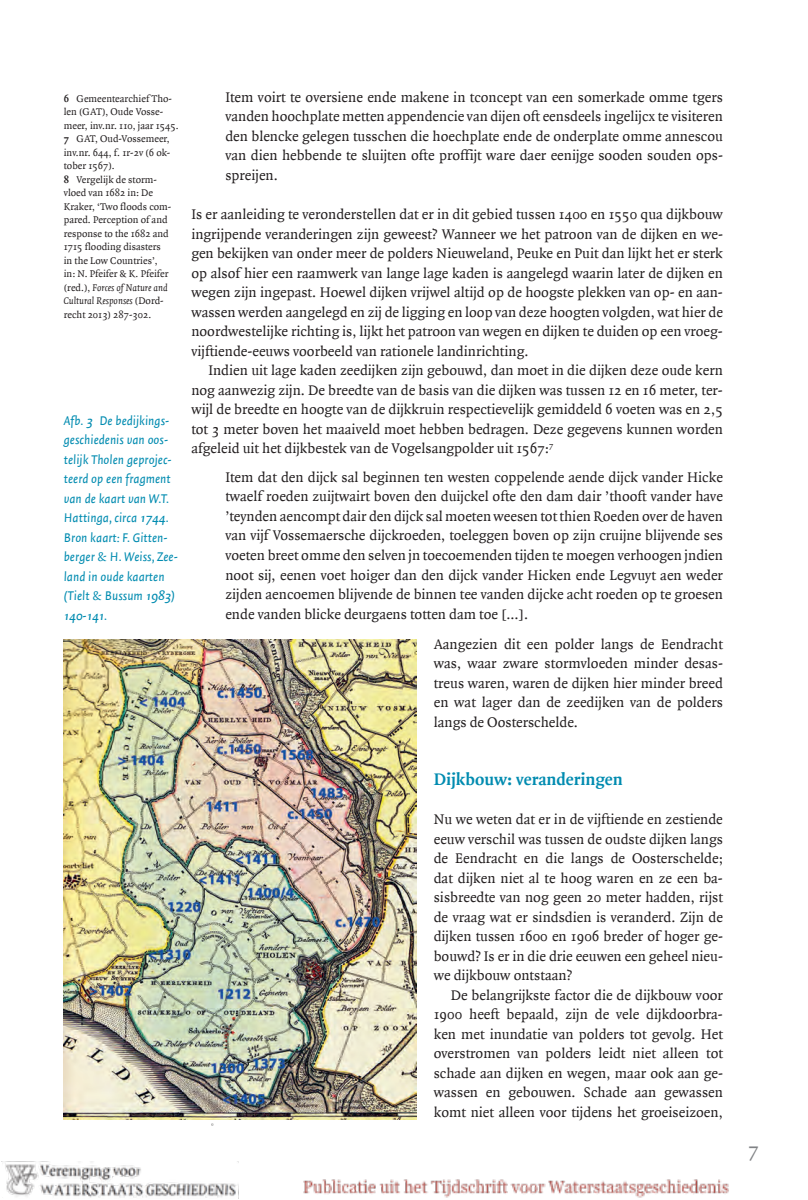
<style>
.page{position:relative;width:808px;height:1200px;background:#fff}
.page>*{position:absolute;margin:0;border:0;box-sizing:border-box;transform-origin:0 0}
.t1{font:21px "Quadraat Sc Offc";color:#808285}
.t2{font:700 18px "Quadraat Offc";color:#008bb0}
.t3{font:15px/19.5px "Quadraat Offc";color:#231f20;text-align:justify}
.t4{font:italic 13.5px/19.5px "Quadraat Sans Offc";color:#008bb0}
.t5{font:13.5px "Quadraat Sans Sc Offc";color:#008bb0}
.t6{font:10.5px/13.5px "Quadraat Offc";color:#231f20}
.t7{font:10.5px "Quadraat Sc Offc";color:#231f20}
.s1{font-family:"Quadraat Sc Offc";font-weight:700}
.s2{font-family:"Quadraat Sc Offc"}
.s3{font-style:italic}
.s4{font-family:"Quadraat Offc"}
.s5{font-family:"Quadraat Sans Sc Offc";font-style:normal}
.s6{font-family:"Quadraat Sans Offc";font-style:italic}
</style>
<div class="page">
<img style="left:2px;top:639px;width:727px;height:558px">
<p class="t6" style="left:64px;top:92px;width:116px"><span class="s1">6</span> Gemeentearchief Tho&shy;len (GAT), Oude Vosse&shy;meer, inv.nr. <span class="s2">110</span>, jaar <span class="s2">1545</span>.<br><span class="s1">7</span> GAT, Oud-Vossemeer, inv.nr. <span class="s2">644</span>, f. <span class="s2">1</span>r-<span class="s2">2</span>v (<span class="s2">6</span> ok&shy;tober <span class="s2">1567</span>).<br><span class="s1">8</span> Vergelijk de storm&shy;vloed van <span class="s2">1682</span> in: De<br>Kraker, ‘Two floods com&shy;pared. Perception of and response to the <span class="s2">1682</span> and<br><span class="s2">1715</span> flooding disasters<br>in the Low Countries’,<br>in: N. Pfeifer &amp; K. Pfeifer (red.), <span class="s3">Forces of Nature and<br>Cultural Responses</span> (Dord-</p>
<p class="t7" style="left:64px;top:309px;width:89px"><span class="s4">recht</span> 2013<span class="s4">)</span> 287<span class="s4">-</span>302<span class="s4">.</span></p>
<p class="t4" style="left:64px;top:411px;width:116px">Afb. <span class="s5">3</span> De bedijkings&shy;geschiedenis van oos&shy;telijk Tholen geprojec&shy;teerd op een fragment van de kaart van W.T.<br>Hattinga, circa <span class="s5">1744</span>.<br>Bron kaart: F. Gitten&shy;berger &amp; H. Weiss, Zee&shy;land in oude kaarten (Tielt &amp; Bussum <span class="s5">1983</span>)</p>
<p class="t5" style="left:64px;top:607px;width:44px">140<span class="s6">-</span>141<span class="s6">.</span></p>
<p class="t3" style="left:225px;top:88px;width:499px">Item voirt te oversiene ende makene in tconcept van een somerkade omme tgers vanden hoochplate metten appendencie van dijen oft eensdeels ingelijcx te visiteren den blencke gelegen tusschen die hoechplate ende de onderplate omme annescou van dien hebbende te sluijten ofte proffijt ware daer eenijge sooden souden ops&shy;spreijen.</p>
<p class="t3" style="left:191px;top:205px;width:533px">Is er aanleiding te veronderstellen dat er in dit gebied tussen <span class="s2">1400</span> en <span class="s2">1550</span> qua dijkbouw ingrijpende veranderingen zijn geweest? Wanneer we het patroon van de dijken en we&shy;gen bekijken van onder meer de polders Nieuweland, Peuke en Puit dan lijkt het er sterk op alsof hier een raamwerk van lange lage kaden is aangelegd waarin later de dijken en wegen zijn ingepast. Hoewel dijken vrijwel altijd op de hoogste plekken van op- en aan&shy;wassen werden aangelegd en zij de ligging en loop van deze hoogten volgden, wat hier de noordwestelijke richting is, lijkt het patroon van wegen en dijken te duiden op een vroeg&shy;vijftiende-eeuws voorbeeld van rationele landinrichting.</p>
<p class="t3" style="left:191px;top:361px;width:533px;text-indent:17px">Indien uit lage kaden zeedijken zijn gebouwd, dan moet in die dijken deze oude kern nog aanwezig zijn. De breedte van de basis van die dijken was tussen <span class="s2">12</span> en <span class="s2">16</span> meter, ter&shy;wijl de breedte en hoogte van de dijkkruin respectievelijk gemiddeld <span class="s2">6</span> voeten was en <span class="s2">2</span>,<span class="s2">5 </span>tot <span class="s2">3</span> meter boven het maaiveld moet hebben bedragen. Deze gegevens kunnen worden afgeleid uit het dijkbestek van de Vogelsangpolder uit <span class="s2">1567</span>:<sup>7</sup></p>
<p class="t3" style="left:225px;top:467px;width:499px">Item dat den dijck sal beginnen ten westen coppelende aende dijck vander Hicke twaelf roeden zuijtwairt boven den duijckel ofte den dam dair ’thooft vander have ’teynden aencompt dair den dijck sal moeten weesen tot thien Roeden over de haven van vijf Vossemaersche dijckroeden, toeleggen boven op zijn cruijne blijvende ses voeten breet omme den selven jn toecoemenden tijden te moegen verhoogen jndien noot sij, eenen voet hoiger dan den dijck vander Hicken ende Legvuyt aen weder zijden aencoemen blijvende de binnen tee vanden dijcke acht roeden op te groesen ende vanden blicke deurgaens totten dam toe […].</p>
<p class="t3" style="left:434px;top:634px;width:291px">Aangezien dit een polder langs de Eendracht was, waar zware stormvloeden minder desas&shy;treus waren, waren de dijken hier minder breed en wat lager dan de zeedijken van de polders langs de Oosterschelde.</p>
<p class="t2" style="left:434px;top:769px;width:190px">Dijkbouw: veranderingen</p>
<p class="t3" style="left:434px;top:809px;width:291px">Nu we weten dat er in de vijftiende en zestiende eeuw verschil was tussen de oudste dijken langs de Eendracht en die langs de Oosterschelde; dat dijken niet al te hoog waren en ze een ba&shy;sisbreedte van nog geen <span class="s2">20</span> meter hadden, rijst de vraag wat er sindsdien is veranderd. Zijn de dijken tussen <span class="s2">1600</span> en <span class="s2">1906</span> breder of hoger ge&shy;bouwd? Is er in die drie eeuwen een geheel nieu&shy;we dijkbouw ontstaan?</p>
<p class="t3" style="left:434px;top:985px;width:291px;text-indent:17px">De belangrijkste factor die de dijkbouw voor <span class="s2">1900</span> heeft bepaald, zijn de vele dijkdoorbra&shy;ken met inundatie van polders tot gevolg. Het overstromen van polders leidt niet alleen tot schade aan dijken en wegen, maar ook aan ge&shy;wassen en gebouwen. Schade aan gewassen komt niet alleen voor tijdens het groeiseizoen,</p>
<h1 class="t1" style="left:748px;top:1137px;width:12px">7</h1>
</div>
